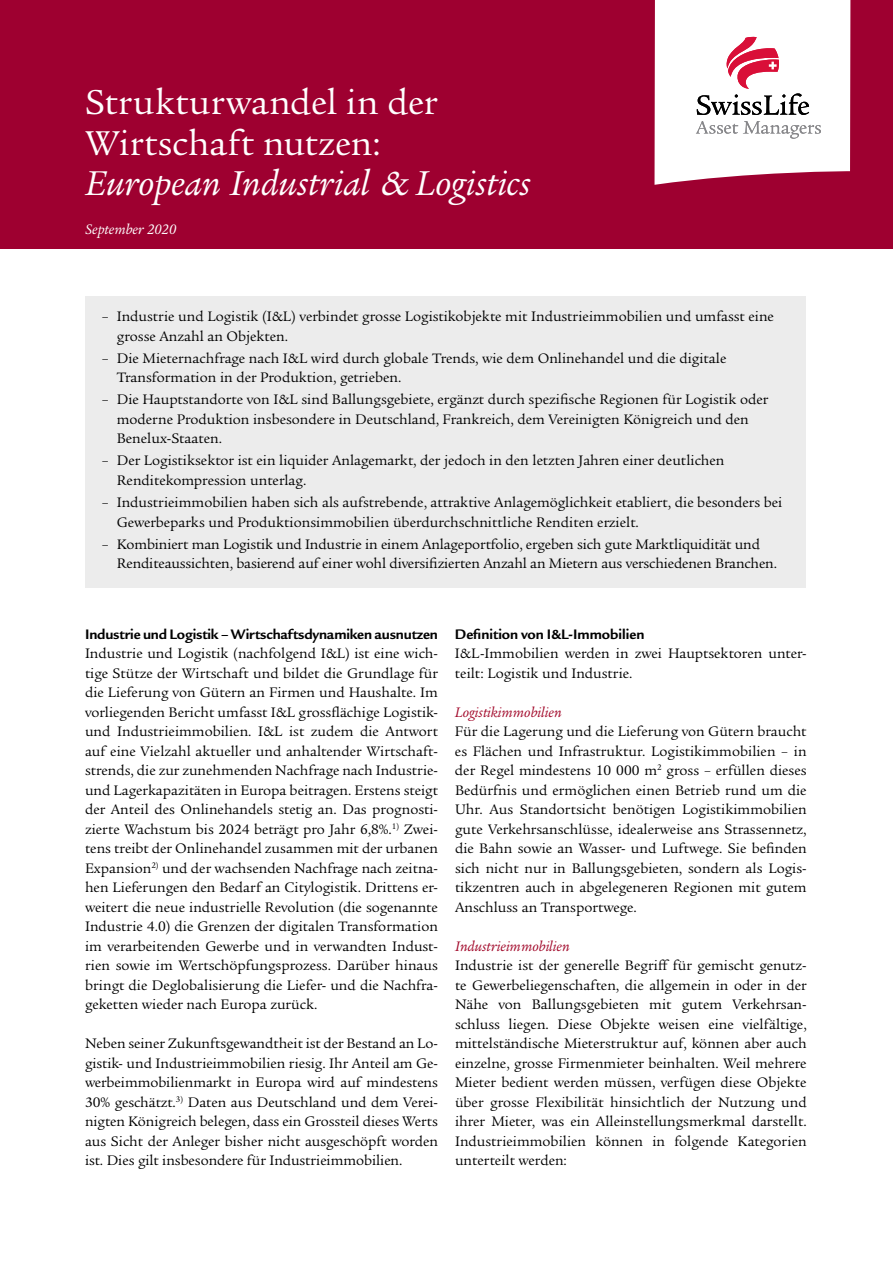
<style>
.page{position:relative;width:893px;height:1263px;background:#fff}
.page>*{position:absolute;margin:0;border:0;box-sizing:border-box;transform-origin:0 0}
.t1{font:37.5px/40.5px "Legacy Serif ITC Pro";letter-spacing:.005em;color:#fff}
.t2{font:15px/19.5px "Legacy Serif ITC Pro";color:#000}
.t3{font:700 15px "Legacy Sans ITC Pro";letter-spacing:-.01em;color:#000}
.t4{font:italic 15px "Legacy Serif ITC Pro";color:#a10628}
.t5{font:italic 15px "Legacy Serif ITC Pro";color:#fff}
.s1{font-style:italic}
</style>
<div class="page">
<div style="left:0;top:0;width:893px;height:249px;background:#9e0030"></div>
<svg style="left:654px;top:0;width:196px;height:185px;background:#f1e2e6"></svg>
<div style="left:86px;top:296px;width:720px;height:292px;background:#ececec"></div>
<h1 class="t1" style="left:85px;top:82px;width:447px">Strukturwandel in der<br>Wirtschaft nutzen:<br><span class="s1">European Industrial</span> <span class="s1">&amp;</span> <span class="s1">Logistics</span></h1>
<p class="t5" style="left:85px;top:220px;width:93px">September 2020</p>
<p class="t2" style="left:117px;top:307px;width:659px;text-indent:-15px">– Industrie und Logistik (I&amp;L) verbindet grosse Logistikobjekte mit Industrieimmobilien und umfasst eine grosse Anzahl an Objekten.</p>
<p class="t2" style="left:117px;top:348px;width:611px;text-indent:-15px">– Die Mieternachfrage nach I&amp;L wird durch globale Trends, wie dem Onlinehandel und die digitale<br>Transformation in der Produktion, getrieben.</p>
<p class="t2" style="left:117px;top:390px;width:653px;text-indent:-15px">– Die Hauptstandorte von I&amp;L sind Ballungsgebiete, ergänzt durch spezifische Regionen für Logistik oder moderne Produktion insbesondere in Deutschland, Frankreich, dem Vereinigten Königreich und den<br>Benelux-Staaten.</p>
<p class="t2" style="left:117px;top:451px;width:609px;text-indent:-15px">– Der Logistiksektor ist ein liquider Anlagemarkt, der jedoch in den letzten Jahren einer deutlichen<br>Renditekompression unterlag.</p>
<p class="t2" style="left:117px;top:492px;width:667px;text-indent:-15px">– Industrieimmobilien haben sich als aufstrebende, attraktive Anlagemöglichkeit etabliert, die besonders bei<br>Gewerbeparks und Produktionsimmobilien überdurchschnittliche Renditen erzielt.</p>
<p class="t2" style="left:117px;top:534px;width:662px;text-indent:-15px">– Kombiniert man Logistik und Industrie in einem Anlageportfolio, ergeben sich gute Marktliquidität und<br>Renditeaussichten, basierend auf einer wohl diversifizierten Anzahl an Mietern aus verschiedenen Branchen.</p>
<p class="t3" style="left:85px;top:625px;width:354px">Industrie und Logistik – Wirtschaftsdynamiken ausnutzen</p>
<p class="t2" style="left:85px;top:643px;width:354px;text-align:justify">Industrie und Logistik (nachfolgend I&amp;L) ist eine wich&shy;tige Stütze der Wirtschaft und bildet die Grundlage für die Lieferung von Gütern an Firmen und Haushalte. Im vorliegenden Bericht umfasst I&amp;L grossflächige Logistik&shy;und Industrieimmobilien. I&amp;L ist zudem die Antwort auf eine Vielzahl aktueller und anhaltender Wirtschaft&shy;strends, die zur zunehmenden Nachfrage nach Industrie&shy;und Lagerkapazitäten in Europa beitragen. Erstens steigt der Anteil des Onlinehandels stetig an. Das prognosti&shy;zierte Wachstum bis 2024 beträgt pro Jahr 6,8%.<sup>1)</sup> Zwei&shy;tens treibt der Onlinehandel zusammen mit der urbanen Expansion<sup>2)</sup> und der wachsenden Nachfrage nach zeitna&shy;hen Lieferungen den Bedarf an Citylogistik. Drittens er&shy;weitert die neue industrielle Revolution (die sogenannte Industrie 4.0) die Grenzen der digitalen Transformation im verarbeitenden Gewerbe und in verwandten Indust&shy;rien sowie im Wertschöpfungsprozess. Darüber hinaus bringt die Deglobalisierung die Liefer- und die Nachfra&shy;geketten wieder nach Europa zurück.</p>
<p class="t2" style="left:85px;top:1033px;width:354px;text-align:justify">Neben seiner Zukunftsgewandtheit ist der Bestand an Lo&shy;gistik- und Industrieimmobilien riesig. Ihr Anteil am Ge&shy;werbeimmobilienmarkt in Europa wird auf mindestens 30% geschätzt.<sup>3)</sup> Daten aus Deutschland und dem Verei&shy;nigten Königreich belegen, dass ein Grossteil dieses Werts aus Sicht der Anleger bisher nicht ausgeschöpft worden ist. Dies gilt insbesondere für Industrieimmobilien.</p>
<p class="t3" style="left:455px;top:625px;width:191px">Definition von I&amp;L-Immobilien</p>
<p class="t2" style="left:455px;top:643px;width:353px">I&amp;L-Immobilien werden in zwei Hauptsektoren unter&shy;teilt: Logistik und Industrie.</p>
<p class="t4" style="left:455px;top:702px;width:108px">Logistikimmobilien</p>
<p class="t2" style="left:455px;top:721px;width:353px;text-align:justify">Für die Lagerung und die Lieferung von Gütern braucht es Flächen und Infrastruktur. Logistikimmobilien – in der Regel mindestens 10 000 m<sup>2</sup> gross – erfüllen dieses Bedürfnis und ermöglichen einen Betrieb rund um die Uhr. Aus Standortsicht benötigen Logistikimmobilien gute Verkehrsanschlüsse, idealerweise ans Strassennetz, die Bahn sowie an Wasser- und Luftwege. Sie befinden sich nicht nur in Ballungsgebieten, sondern als Logis&shy;tikzentren auch in abgelegeneren Regionen mit gutem Anschluss an Transportwege.</p>
<p class="t4" style="left:455px;top:936px;width:116px">Industrieimmobilien</p>
<p class="t2" style="left:455px;top:955px;width:353px;text-align:justify">Industrie ist der generelle Begriff für gemischt genutz&shy;te Gewerbeliegenschaften, die allgemein in oder in der Nähe von Ballungsgebieten mit gutem Verkehrsan&shy;schluss liegen. Diese Objekte weisen eine vielfältige, mittelständische Mieterstruktur auf, können aber auch einzelne, grosse Firmenmieter beinhalten. Weil mehrere Mieter bedient werden müssen, verfügen diese Objekte über grosse Flexibilität hinsichtlich der Nutzung und ihrer Mieter, was ein Alleinstellungsmerkmal darstellt.<br>Industrieimmobilien können in folgende Kategorien unterteilt werden:</p>
</div>
